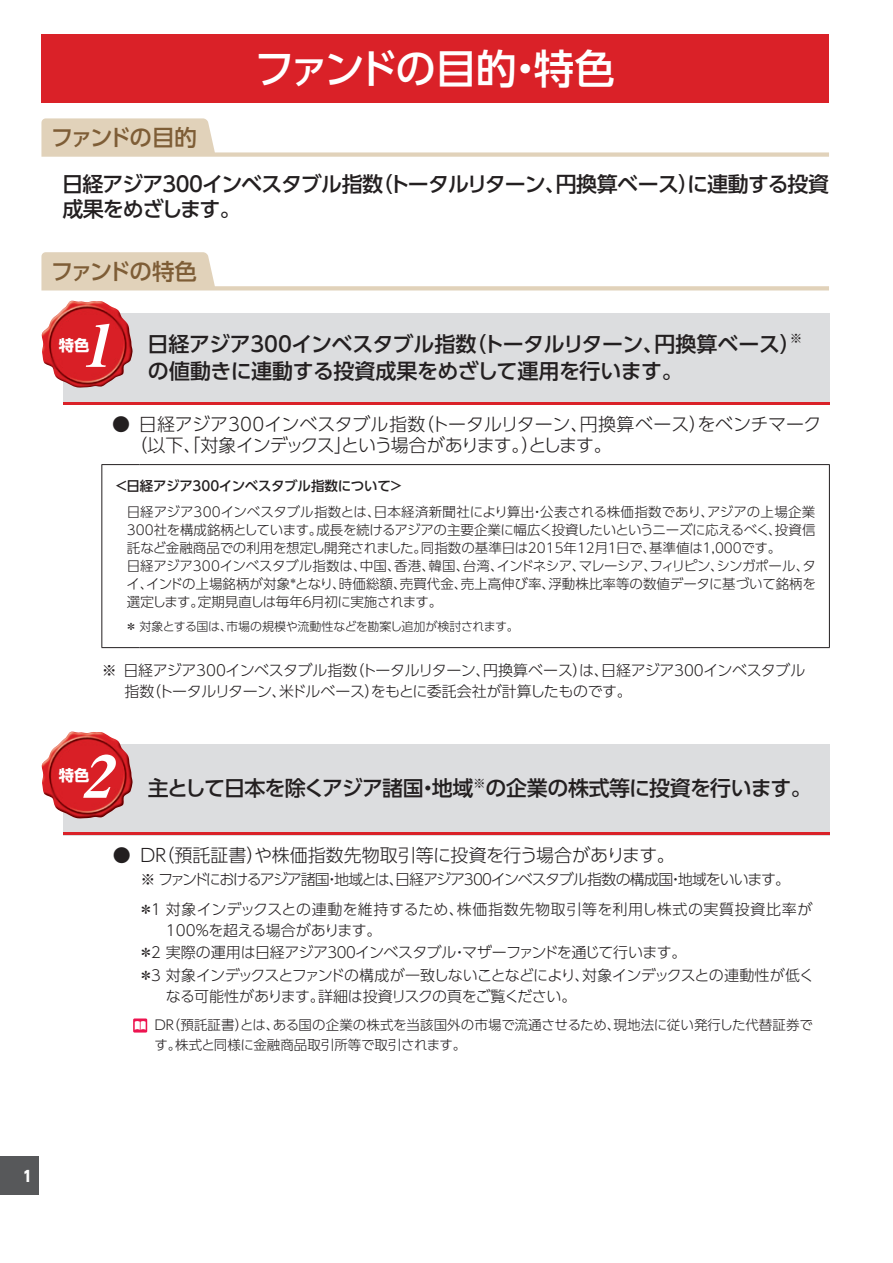
<style>
.page{position:relative;width:893px;height:1263px;background:#fff}
.page>*{position:absolute;margin:0;border:0;box-sizing:border-box;transform-origin:0 0}
.t1{font:italic 58.5px "Midashi Min Pr 5 MA31";color:#fff;scale:1.04 1}
.t2{font:500 40.5px "UD Shin Go Pro";letter-spacing:-.06em;color:#fff}
.t3{font:500 22.5px "UD Shin Go Pro";letter-spacing:-.095em;color:#7e5d36}
.t4{font:500 21px/25.5px "UD Shin Go Pro";letter-spacing:-.03em;color:#231f20}
.t5{font:300 18px/21px "UD Shin Go Pro";letter-spacing:-.005em;color:#231f20}
.t6{font:700 15.3px "UD Shin Go Pro";color:#fff}
.t7{font:300 15px/22.5px "UD Shin Go Pro";letter-spacing:-.035em;color:#231f20}
.t8{font:800 15px "UD Shin Go Pro";color:#fff;scale:.9 1}
.t9{font:300 13.5px/18px "UD Shin Go Pro";letter-spacing:-.01em;color:#231f20}
.t10{font:500 13.5px "UD Shin Go Pro";letter-spacing:-.015em;color:#231f20}
.t11{font:300 12px "UD Shin Go Pro";letter-spacing:-.02em;color:#231f20}
</style>
<div class="page">
<div style="left:0;top:1157px;width:38px;height:38px;background:#57585a"></div>
<div style="left:41px;top:35px;width:788px;height:68px;background:#da2128"></div>
<svg style="left:41px;top:118px;width:788px;height:39px"></svg>
<svg style="left:41px;top:252px;width:788px;height:38px"></svg>
<div style="left:63px;top:313px;width:766px;height:92px;background:#dcdddf"></div>
<hr style="left:63px;top:402px;width:766px;height:3px;background:#da2128">
<img style="left:41px;top:301px;width:92px;height:87px">
<hr style="left:101px;top:464px;width:38px;height:1px;background:#231f20">
<hr style="left:101px;top:465px;width:1px;height:182px;background:#231f20">
<hr style="left:139px;top:464px;width:691px;height:1px;background:#231f20">
<hr style="left:829px;top:465px;width:1px;height:182px;background:#231f20">
<hr style="left:101px;top:647px;width:38px;height:1px;background:#231f20">
<hr style="left:139px;top:647px;width:691px;height:1px;background:#231f20">
<div style="left:63px;top:744px;width:766px;height:91px;background:#dcdddf"></div>
<hr style="left:63px;top:832px;width:766px;height:3px;background:#da2128">
<img style="left:41px;top:732px;width:92px;height:87px">
<svg style="left:133px;top:1018px;width:14px;height:14px"></svg>
<svg style="left:135px;top:1021px;width:11px;height:9px"></svg>
<h2 class="t2" style="left:254px;top:36px;width:362px">ファンドの目的・特色</h2>
<h3 class="t3" style="left:51px;top:119px;width:147px">ファンドの目的</h3>
<h3 class="t4" style="left:62px;top:170px;width:768px">日経アジア300インベスタブル指数（トータルリターン、円換算ベース）に連動する投資成果をめざします。</h3>
<h3 class="t3" style="left:51px;top:253px;width:148px">ファンドの特色</h3>
<h1 class="t1" style="left:80px;top:300px;width:49px">1</h1>
<h3 class="t4" style="left:148px;top:330px;width:656px;line-height:27px">日経アジア300インベスタブル指数（トータルリターン、円換算ベース）<sup>※</sup>の値動きに連動する投資成果をめざして運用を行います。</h3>
<h3 class="t5" style="left:129px;top:413px;width:694px;text-indent:-17px">● 日経アジア300インベスタブル指数（トータルリターン、円換算ベース）をベンチマーク（以下、「対象インデックス」という場合があります。）とします。</h3>
<p class="t10" style="left:114px;top:475px;width:290px">＜日経アジア300インベスタブル指数について＞</p>
<p class="t9" style="left:127px;top:502px;width:691px">日経アジア300インベスタブル指数とは、日本経済新聞社により算出・公表される株価指数であり、アジアの上場企業300社を構成銘柄としています。成長を続けるアジアの主要企業に幅広く投資したいというニーズに応えるべく、投資信託など金融商品での利用を想定し開発されました。同指数の基準日は2015年12月１日で、基準値は1,000です。<br>日経アジア300インベスタブル指数は、中国、香港、韓国、台湾、インドネシア、マレーシア、フィリピン、シンガポール、タイ、インドの上場銘柄が対象<sup>＊</sup>となり、時価総額、売買代金、売上高伸び率、浮動株比率等の数値データに基づいて銘柄を選定します。定期見直しは毎年６月初に実施されます。</p>
<p class="t11" style="left:125px;top:617px;width:395px">＊ 対象とする国は、市場の規模や流動性などを勘案し追加が検討されます。</p>
<p class="t7" style="left:124px;top:659px;width:682px;line-height:21px;text-indent:-22px">※ 日経アジア300インベスタブル指数（トータルリターン、円換算ベース）は、日経アジア300インベスタブル指数（トータルリターン、米ドルベース）をもとに委託会社が計算したものです。</p>
<p class="t6" style="left:59px;top:332px;width:32px">特色</p>
<h1 class="t1" style="left:80px;top:731px;width:49px">2</h1>
<p class="t6" style="left:59px;top:763px;width:32px">特色</p>
<h3 class="t4" style="left:148px;top:775px;width:665px">主として日本を除くアジア諸国・地域<sup>※</sup>の企業の株式等に投資を行います。</h3>
<h3 class="t5" style="left:113px;top:844px;width:564px">● ＤＲ（預託証書）や株価指数先物取引等に投資を行う場合があります。</h3>
<p class="t7" style="left:138px;top:863px;width:676px;line-height:30px">※ ファンドにおけるアジア諸国・地域とは、日経アジア300インベスタブル指数の構成国・地域をいいます。<br>＊１対象インデックスとの連動を維持するため、株価指数先物取引等を利用し株式の実質投資比率が</p>
<p class="t7" style="left:138px;top:918px;width:677px;text-indent:28px">100％を超える場合があります。<br>＊２実際の運用は日経アジア３００インベスタブル・マザーファンドを通じて行います。<br>＊３対象インデックスとファンドの構成が一致しないことなどにより、対象インデックスとの連動性が低く</p>
<p class="t7" style="left:166px;top:984px;width:412px">なる可能性があります。詳細は投資リスクの頁をご覧ください。</p>
<p class="t9" style="left:154px;top:1015px;width:661px;line-height:19.5px">ＤＲ（預託証書）とは、ある国の企業の株式を当該国外の市場で流通させるため、現地法に従い発行した代替証券です。株式と同様に金融商品取引所等で取引されます。</p>
<p class="t8" style="left:23px;top:1163px;width:11px">1</p>
</div>
